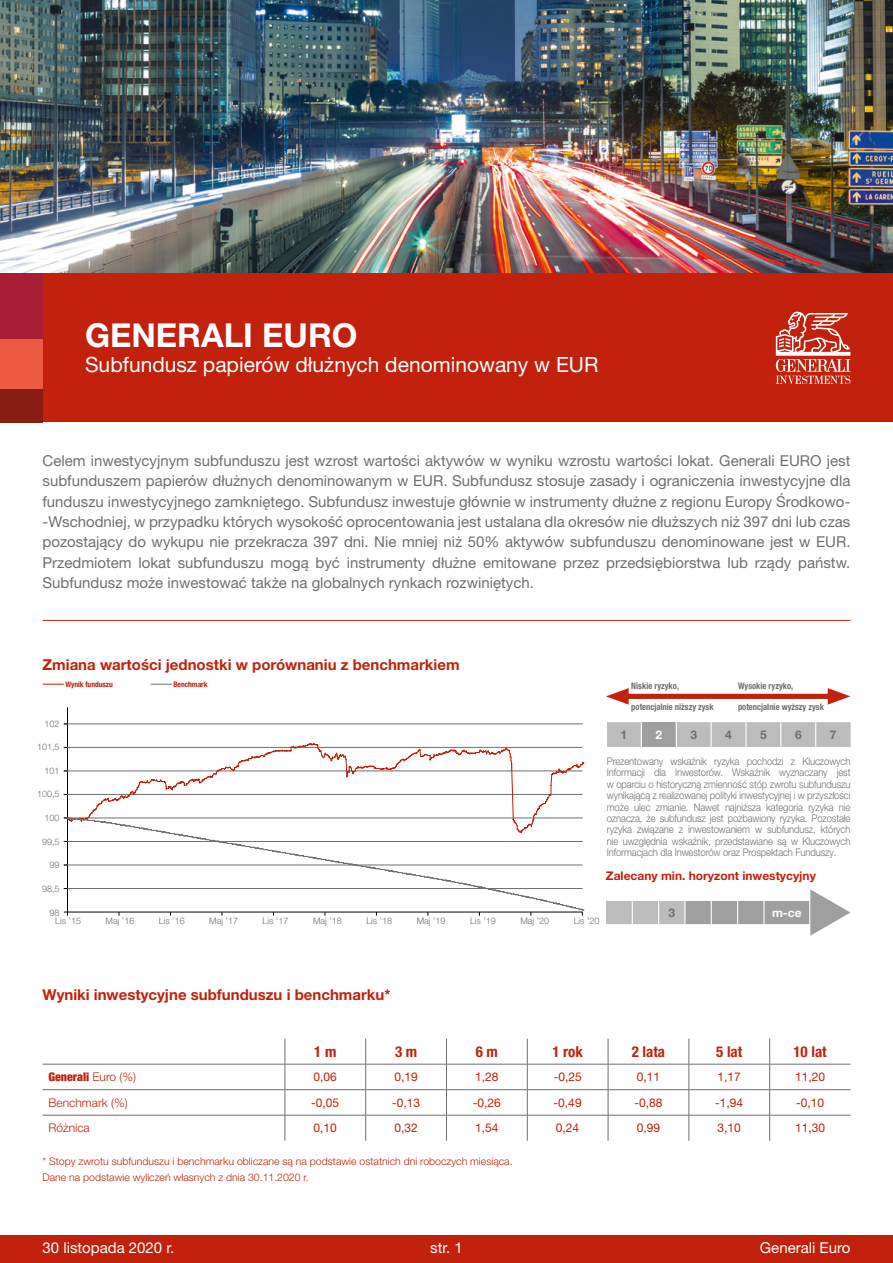
<style>
.page{position:relative;width:893px;height:1263px;background:#fff}
.page>*{position:absolute;margin:0;border:0;box-sizing:border-box;transform-origin:0 0}
.t1{font:700 33px "Helvetica Neue LT Pro";color:#fff}
.t2{font:21px "Helvetica Neue LT Pro";color:#fff}
.t3{font:15px/20.4px "Helvetica Neue LT Pro";color:#706f6f;text-align:justify}
.t4{font:700 15px "Helvetica Neue LT Pro";color:#c1210d}
.t5{font:15px "Helvetica Neue LT Pro";color:#fff}
.t6{font:700 condensed 15px "Helvetica Neue LT Pro";color:#c1210d}
.t7{font:12px "Helvetica Neue LT Pro";color:#c1210d}
.t8{font:700 12px "Helvetica Neue LT Pro";color:#c1210d}
.t9{font:300 12px "Helvetica Neue LT Pro";color:#c1210d}
.t10{font:900 condensed 12px "Helvetica Neue LT Pro";color:#c1210d}
.t11{font:700 12px "Helvetica Neue LT Pro";color:#706f6f}
.t12{font:700 12px "Helvetica Neue LT Pro";color:#fff}
.t13{font:300 10.5px/11.4px "Helvetica Neue LT Pro";letter-spacing:-.01em;color:#706f6f;text-align:justify;scale:.9 1}
.t14{font:300 10.5px/16.5px "Helvetica Neue LT Pro";color:#c1210d}
.t15{font:300 9px "Helvetica Neue LT Pro";color:#706f6f}
.t16{font:700 condensed 9px "Helvetica Neue LT Pro";color:#706f6f;scale:.95 1}
.t17{font:700 condensed 7.65px "Helvetica Neue LT Pro";letter-spacing:-.01em;color:#c1210d}
.s1{font-weight:300;font-stretch:normal}
</style>
<div class="page">
<div style="left:0;top:1235px;width:893px;height:28px;background:#c1210d"></div>
<svg style="left:43px;top:684px;width:21px;height:1px"></svg>
<svg style="left:151px;top:684px;width:21px;height:1px"></svg>
<hr style="left:43px;top:620px;width:807px;height:1px;background:#c1210d">
<svg style="left:43px;top:1039px;width:807px;height:102px"></svg>
<hr style="left:43px;top:1064px;width:242px;height:1px;background:#706f6f">
<hr style="left:285px;top:1064px;width:81px;height:1px;background:#706f6f">
<hr style="left:366px;top:1064px;width:80px;height:1px;background:#706f6f">
<hr style="left:446px;top:1064px;width:81px;height:1px;background:#706f6f">
<hr style="left:527px;top:1064px;width:81px;height:1px;background:#706f6f">
<hr style="left:608px;top:1064px;width:81px;height:1px;background:#706f6f">
<hr style="left:689px;top:1064px;width:81px;height:1px;background:#706f6f">
<hr style="left:770px;top:1064px;width:80px;height:1px;background:#706f6f">
<hr style="left:43px;top:1089px;width:242px;height:1px;background:#706f6f">
<hr style="left:285px;top:1089px;width:81px;height:1px;background:#706f6f">
<hr style="left:366px;top:1089px;width:80px;height:1px;background:#706f6f">
<hr style="left:446px;top:1089px;width:81px;height:1px;background:#706f6f">
<hr style="left:527px;top:1089px;width:81px;height:1px;background:#706f6f">
<hr style="left:608px;top:1089px;width:81px;height:1px;background:#706f6f">
<hr style="left:689px;top:1089px;width:81px;height:1px;background:#706f6f">
<hr style="left:770px;top:1089px;width:80px;height:1px;background:#706f6f">
<hr style="left:43px;top:1115px;width:242px;height:1px;background:#706f6f">
<hr style="left:285px;top:1115px;width:81px;height:1px;background:#706f6f">
<svg style="left:285px;top:1039px;width:1px;height:102px"></svg>
<hr style="left:366px;top:1115px;width:80px;height:1px;background:#706f6f">
<svg style="left:365px;top:1039px;width:1px;height:102px"></svg>
<hr style="left:446px;top:1115px;width:81px;height:1px;background:#706f6f">
<svg style="left:446px;top:1039px;width:1px;height:102px"></svg>
<hr style="left:527px;top:1115px;width:81px;height:1px;background:#706f6f">
<svg style="left:527px;top:1039px;width:1px;height:102px"></svg>
<hr style="left:608px;top:1115px;width:81px;height:1px;background:#706f6f">
<svg style="left:608px;top:1039px;width:1px;height:102px"></svg>
<hr style="left:689px;top:1115px;width:81px;height:1px;background:#706f6f">
<svg style="left:689px;top:1039px;width:1px;height:102px"></svg>
<hr style="left:770px;top:1115px;width:80px;height:1px;background:#706f6f">
<svg style="left:769px;top:1039px;width:1px;height:102px"></svg>
<img style="left:0;top:0;width:893px;height:274px">
<div style="left:42px;top:274px;width:851px;height:148px;background:#c1210d"></div>
<svg style="left:776px;top:311px;width:74px;height:73px"></svg>
<div style="left:0;top:274px;width:43px;height:66px;background:#a81d34"></div>
<div style="left:0;top:340px;width:43px;height:49px;background:#eb5a41"></div>
<div style="left:0;top:389px;width:43px;height:33px;background:#881c11"></div>
<svg style="left:606px;top:889px;width:244px;height:47px"></svg>
<hr style="left:67px;top:707px;width:1px;height:209px;background:#000">
<hr style="left:64px;top:912px;width:519px;height:1px;background:#000">
<hr style="left:64px;top:724px;width:519px;height:1px;background:#706f6f">
<div style="left:619px;top:694px;width:218px;height:5px;background:#c1210d"></div>
<svg style="left:606px;top:688px;width:23px;height:17px"></svg>
<svg style="left:828px;top:688px;width:22px;height:17px"></svg>
<svg style="left:607px;top:722px;width:244px;height:25px;background:#bababa"></svg>
<svg style="left:67px;top:743px;width:517px;height:74px"></svg>
<svg style="left:67px;top:817px;width:517px;height:94px"></svg>
<h1 class="t1" style="left:85px;top:314px;width:274px">GENERALI EURO</h1>
<h2 class="t2" style="left:85px;top:351px;width:515px">Subfundusz papierów dłużnych denominowany w EUR</h2>
<p class="t3" style="left:43px;top:450px;width:809px">Celem inwestycyjnym subfunduszu jest wzrost wartości aktywów w wyniku wzrostu wartości lokat. Generali EURO jest subfunduszem papierów dłużnych denominowanym w EUR. Subfundusz stosuje zasady i ograniczenia inwestycyjne dla funduszu inwestycyjnego zamkniętego. Subfundusz inwestuje głównie w instrumenty dłużne z regionu Europy Środkowo--Wschodniej, w przypadku których wysokość oprocentowania jest ustalana dla okresów nie dłuższych niż 397 dni lub czas pozostający do wykupu nie przekracza 397 dni. Nie mniej niż 50% aktywów subfunduszu denominowane jest w EUR.<br>Przedmiotem lokat subfunduszu mogą być instrumenty dłużne emitowane przez przedsiębiorstwa lub rządy państw.<br>Subfundusz może inwestować także na globalnych rynkach rozwiniętych.</p>
<p class="t4" style="left:43px;top:655px;width:419px">Zmiana wartości jednostki w porównaniu z benchmarkiem</p>
<p class="t17" style="left:65px;top:679px;width:49px">Wynik funduszu</p>
<p class="t17" style="left:173px;top:679px;width:36px">Benchmark</p>
<p class="t15" style="left:45px;top:718px;width:17px">102</p>
<p class="t15" style="left:37px;top:741px;width:24px">101,5</p>
<p class="t15" style="left:45px;top:765px;width:17px">101</p>
<p class="t15" style="left:37px;top:789px;width:24px">100,5</p>
<p class="t15" style="left:45px;top:812px;width:17px">100</p>
<p class="t15" style="left:42px;top:836px;width:19px">99,5</p>
<p class="t15" style="left:50px;top:860px;width:12px">99</p>
<p class="t15" style="left:42px;top:883px;width:19px">98,5</p>
<p class="t15" style="left:50px;top:907px;width:12px">98</p>
<p class="t16" style="left:631px;top:681px;width:52px">Niskie ryzyko,</p>
<p class="t16" style="left:631px;top:701px;width:88px">potencjalnie niższy zysk</p>
<p class="t16" style="left:738px;top:701px;width:92px">potencjalnie wyższy zysk</p>
<p class="t16" style="left:738px;top:681px;width:60px">Wysokie ryzyko,</p>
<p class="t11" style="left:621px;top:727px;width:8px">1</p>
<p class="t12" style="left:655px;top:727px;width:8px">2</p>
<p class="t11" style="left:690px;top:727px;width:8px">3</p>
<p class="t11" style="left:725px;top:727px;width:8px">4</p>
<p class="t11" style="left:760px;top:727px;width:8px">5</p>
<p class="t11" style="left:795px;top:727px;width:8px">6</p>
<p class="t11" style="left:830px;top:727px;width:8px">7</p>
<p class="t13" style="left:607px;top:755px;width:272px">Prezentowany wskaźnik ryzyka pochodzi z Kluczowych Informacji dla Inwestorów. Wskaźnik wyznaczany jest w oparciu o historyczną zmienność stóp zwrotu subfunduszu wynikającą z realizowanej polityki inwestycyjnej i w przyszłości może ulec zmianie. Nawet najniższa kategoria ryzyka nie oznacza, że subfundusz jest pozbawiony ryzyka. Pozostałe ryzyka związane z inwestowaniem w subfundusz, których nie uwzględnia wskaźnik, przedstawiane są w Kluczowych Informacjach dla Inwestorów oraz Prospektach Funduszy.</p>
<p class="t8" style="left:606px;top:868px;width:212px">Zalecany min. horyzont inwestycyjny</p>
<p class="t11" style="left:668px;top:905px;width:8px">3</p>
<p class="t12" style="left:772px;top:905px;width:31px">m-ce</p>
<p class="t15" style="left:55px;top:915px;width:27px">Lis ’15</p>
<p class="t15" style="left:106px;top:915px;width:30px">Maj ’16</p>
<p class="t15" style="left:159px;top:915px;width:27px">Lis ’16</p>
<p class="t15" style="left:209px;top:915px;width:30px">Maj ’17</p>
<p class="t15" style="left:263px;top:915px;width:27px">Lis ’17</p>
<p class="t15" style="left:313px;top:915px;width:30px">Maj ’18</p>
<p class="t15" style="left:366px;top:915px;width:27px">Lis ’18</p>
<p class="t15" style="left:417px;top:915px;width:30px">Maj ’19</p>
<p class="t15" style="left:470px;top:915px;width:27px">Lis ’19</p>
<p class="t15" style="left:520px;top:915px;width:30px">Maj ’20</p>
<p class="t15" style="left:574px;top:915px;width:27px">Lis ’20</p>
<p class="t4" style="left:43px;top:985px;width:350px">Wyniki inwestycyjne subfunduszu i benchmarku*</p>
<p class="t6" style="left:314px;top:1042px;width:24px">1 m</p>
<p class="t6" style="left:395px;top:1042px;width:24px">3 m</p>
<p class="t6" style="left:476px;top:1042px;width:24px">6 m</p>
<p class="t6" style="left:552px;top:1042px;width:32px">1 rok</p>
<p class="t6" style="left:632px;top:1042px;width:35px">2 lata</p>
<p class="t6" style="left:716px;top:1042px;width:28px">5 lat</p>
<p class="t6" style="left:793px;top:1042px;width:35px">10 lat</p>
<p class="t10" style="left:49px;top:1070px;width:89px">Generali <span class="s1">Euro (%)</span></p>
<p class="t7" style="left:314px;top:1069px;width:25px">0,06</p>
<p class="t7" style="left:394px;top:1069px;width:25px">0,19</p>
<p class="t7" style="left:475px;top:1069px;width:25px">1,28</p>
<p class="t7" style="left:554px;top:1069px;width:30px">-0,25</p>
<p class="t7" style="left:637px;top:1069px;width:25px">0,11</p>
<p class="t7" style="left:718px;top:1069px;width:25px">1,17</p>
<p class="t7" style="left:795px;top:1069px;width:32px">11,20</p>
<p class="t9" style="left:49px;top:1095px;width:81px">Benchmark (%)</p>
<p class="t7" style="left:311px;top:1095px;width:30px">-0,05</p>
<p class="t7" style="left:392px;top:1095px;width:30px">-0,13</p>
<p class="t7" style="left:473px;top:1095px;width:30px">-0,26</p>
<p class="t7" style="left:554px;top:1095px;width:30px">-0,49</p>
<p class="t7" style="left:634px;top:1095px;width:30px">-0,88</p>
<p class="t7" style="left:715px;top:1095px;width:30px">-1,94</p>
<p class="t7" style="left:796px;top:1095px;width:30px">-0,10</p>
<p class="t9" style="left:48px;top:1120px;width:43px">Różnica</p>
<p class="t7" style="left:314px;top:1120px;width:25px">0,10</p>
<p class="t7" style="left:394px;top:1120px;width:25px">0,32</p>
<p class="t7" style="left:475px;top:1120px;width:25px">1,54</p>
<p class="t7" style="left:556px;top:1120px;width:25px">0,24</p>
<p class="t7" style="left:637px;top:1120px;width:25px">0,99</p>
<p class="t7" style="left:717px;top:1120px;width:25px">3,10</p>
<p class="t7" style="left:795px;top:1120px;width:32px">11,30</p>
<p class="t14" style="left:43px;top:1152px;width:472px">* Stopy zwrotu subfunduszu i benchmarku obliczane są na podstawie ostatnich dni roboczych miesiąca.<br>Dane na podstawie wyliczeń własnych z dnia 30.11.2020 r.</p>
<p class="t5" style="left:43px;top:1238px;width:133px">30 listopada 2020 r.</p>
<p class="t5" style="left:430px;top:1238px;width:34px">str. 1</p>
<p class="t5" style="left:760px;top:1238px;width:92px">Generali Euro</p>
</div>
